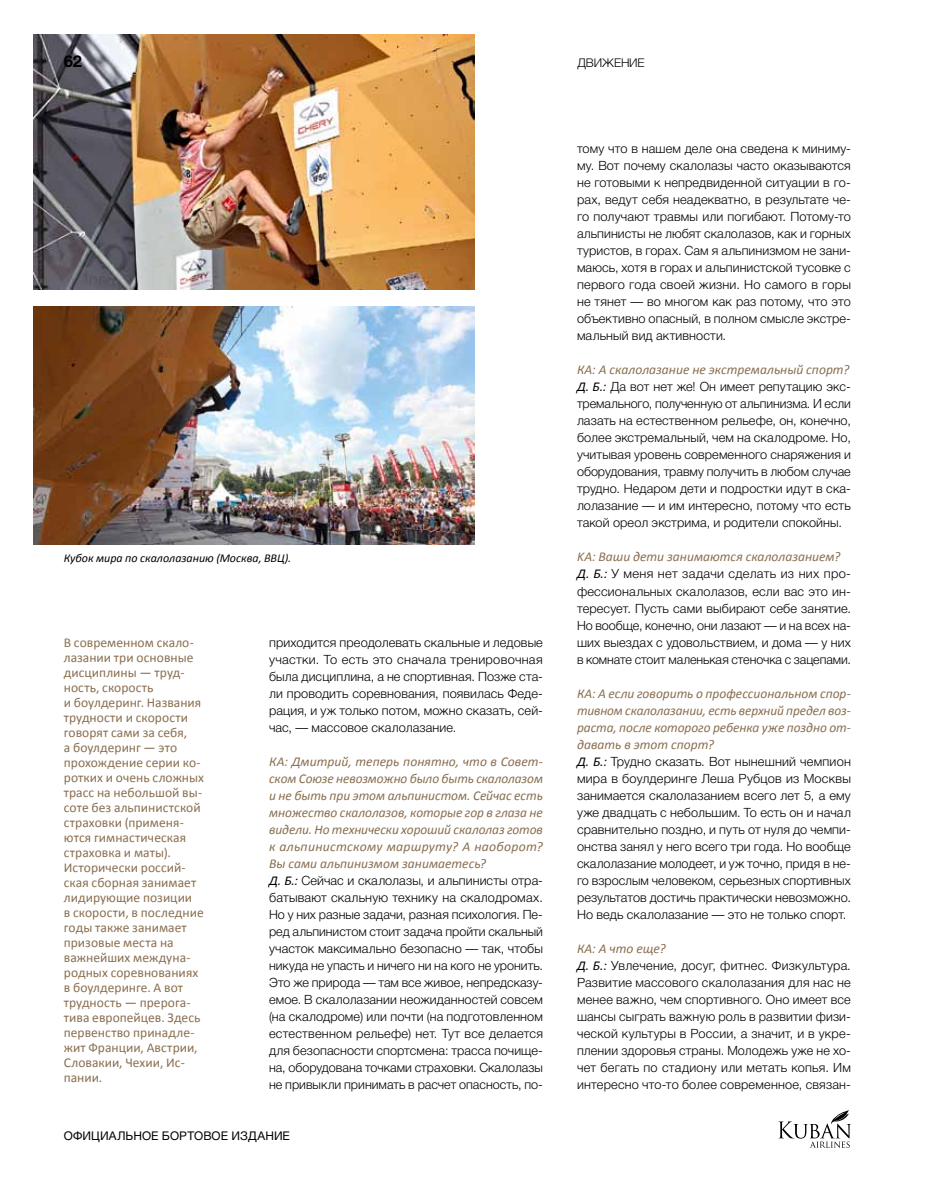
<style>
.page{position:relative;width:936px;height:1191px;background:#fff}
.page>*{position:absolute;margin:0;border:0;box-sizing:border-box;transform-origin:0 0}
.t1{font:700 16.5px "Helvetica Neue Cyr";color:#000}
.t2{font:13.5px/15px "Calibri";letter-spacing:.005em;color:#896e4f}
.t3{font:italic 13.5px/17px "Calibri";color:#896e4f;text-align:justify}
.t4{font:300 12.75px/17px "Helvetica Neue Cyr";letter-spacing:.005em;color:#000;text-align:justify}
.t5{font:italic 12px "Calibri";color:#000}
.t6{font:12px "Helvetica Neue Cyr";letter-spacing:.005em;color:#000}
.t7{font:300 12px "Helvetica Neue Cyr";color:#000}
.s1{font-family:"Calibri";font-weight:400;font-style:italic;font-size:13.5px}
</style>
<div class="page">
<svg style="left:778px;top:1109px;width:72px;height:38px"></svg>
<img style="left:34px;top:306px;width:440px;height:238px">
<img style="left:34px;top:34px;width:440px;height:255px">
<p class="t1" style="left:64px;top:52px;width:20px">62</p>
<p class="t7" style="left:577px;top:56px;width:69px">Движение</p>
<p class="t5" style="left:64px;top:550px;width:229px">Кубок мира по скалолазанию (Москва, ВВЦ).</p>
<p class="t2" style="left:64px;top:635px;width:142px">В современном скало&shy;лазании три основные дисциплины — труд&shy;ность, скорость<br>и боулдеринг. Названия трудности и скорости говорят сами за себя,<br>а боулдеринг — это прохождение серии ко&shy;ротких и очень сложных трасс на небольшой вы&shy;соте без альпинистской страховки (применя&shy;ются гимнастическая страховка и маты).<br>Исторически россий&shy;ская сборная занимает лидирующие позиции<br>в скорости, в последние годы также занимает призовые места на важнейших междуна&shy;родных соревнованиях в боулдеринге. А вот трудность — прерога&shy;тива европейцев. Здесь первенство принадле&shy;жит Франции, Австрии,<br>Словакии, Чехии, Ис&shy;пании.</p>
<p class="t4" style="left:269px;top:633px;width:275px">приходится преодолевать скальные и ледовые участки. То есть это сначала тренировочная была дисциплина, а не спортивная. Позже ста&shy;ли проводить соревнования, появилась Феде&shy;рация, и уж только потом, можно сказать, сей&shy;час, — массовое скалолазание.</p>
<p class="t3" style="left:269px;top:752px;width:275px">КА: Дмитрий, теперь понятно, что в Совет&shy;ском Союзе невозможно было быть скалолазом и не быть при этом альпинистом. Сейчас есть множество скалолазов, которые гор в глаза не видели. Но технически хороший скалолаз готов к альпинистскому маршруту? А наоборот?<br>Вы сами альпинизмом занимаетесь?</p>
<p class="t4" style="left:269px;top:872px;width:275px"><span class="s1">Д. Б.:</span> Сейчас и скалолазы, и альпинисты отра&shy;батывают скальную технику на скалодромах.<br>Но у них разные задачи, разная психология. Пе&shy;ред альпинистом стоит задача пройти скальный участок максимально безопасно — так, чтобы никуда не упасть и ничего ни на кого не уронить.<br>Это же природа — там все живое, непредсказу&shy;емое. В скалолазании неожиданностей совсем (на скалодроме) или почти (на подготовленном естественном рельефе) нет. Тут все делается для безопасности спортсмена: трасса почище&shy;на, оборудована точками страховки. Скалолазы не привыкли принимать в расчет опасность, по-</p>
<p class="t6" style="left:64px;top:1129px;width:228px">Официальное бортовое издание</p>
<p class="t4" style="left:577px;top:140px;width:275px">тому что в нашем деле она сведена к миниму&shy;му. Вот почему скалолазы часто оказываются не готовыми к непредвиденной ситуации в го&shy;рах, ведут себя неадекватно, в результате че&shy;го получают травмы или погибают. Потому-то альпинисты не любят скалолазов, как и горных туристов, в горах. Сам я альпинизмом не зани&shy;маюсь, хотя в горах и альпинистской тусовке с первого года своей жизни. Но самого в горы не тянет — во многом как раз потому, что это объективно опасный, в полном смысле экстре&shy;мальный вид активности.</p>
<p class="t3" style="left:577px;top:361px;width:274px">КА: А скалолазание не экстремальный спорт?</p>
<p class="t4" style="left:577px;top:378px;width:275px"><span class="s1">Д. Б.:</span> Да вот нет же! Он имеет репутацию экс&shy;тремального, полученную от альпинизма. И если лазать на естественном рельефе, он, конечно, более экстремальный, чем на скалодроме. Но, учитывая уровень современного снаряжения и оборудования, травму получить в любом случае трудно. Недаром дети и подростки идут в ска&shy;лолазание — и им интересно, потому что есть такой ореол экстрима, и родители спокойны.</p>
<p class="t3" style="left:577px;top:548px;width:265px">KA: Ваши дети занимаются скалолазанием?</p>
<p class="t4" style="left:577px;top:565px;width:275px"><span class="s1">Д. Б.:</span> У меня нет задачи сделать из них про&shy;фессиональных скалолазов, если вас это ин&shy;тересует. Пусть сами выбирают себе занятие.<br>Но вообще, конечно, они лазают — и на всех на&shy;ших выездах с удовольствием, и дома — у них в комнате стоит маленькая стеночка с зацепами.</p>
<p class="t3" style="left:577px;top:684px;width:275px">КА: А если говорить о профессиональном спор&shy;тивном скалолазании, есть верхний предел воз&shy;раста, после которого ребенка уже поздно от&shy;давать в этот спорт?</p>
<p class="t4" style="left:577px;top:752px;width:275px"><span class="s1">Д. Б.:</span> Трудно сказать. Вот нынешний чемпион мира в боулдеринге Леша Рубцов из Москвы занимается скалолазанием всего лет 5, а ему уже двадцать с небольшим. То есть он и начал сравнительно поздно, и путь от нуля до чемпи&shy;онства занял у него всего три года. Но вообще скалолазание молодеет, и уж точно, придя в не&shy;го взрослым человеком, серьезных спортивных результатов достичь практически невозможно.<br>Но ведь скалолазание — это не только спорт.</p>
<p class="t3" style="left:577px;top:939px;width:90px">КА: А что еще?</p>
<p class="t4" style="left:577px;top:957px;width:275px"><span class="s1">Д. Б.:</span> Увлечение, досуг, фитнес. Физкультура.<br>Развитие массового скалолазания для нас не менее важно, чем спортивного. Оно имеет все шансы сыграть важную роль в развитии физи&shy;ческой культуры в России, а значит, и в укре&shy;плении здоровья страны. Молодежь уже не хо&shy;чет бегать по стадиону или метать копья. Им интересно что-то более современное, связан-</p>
</div>
